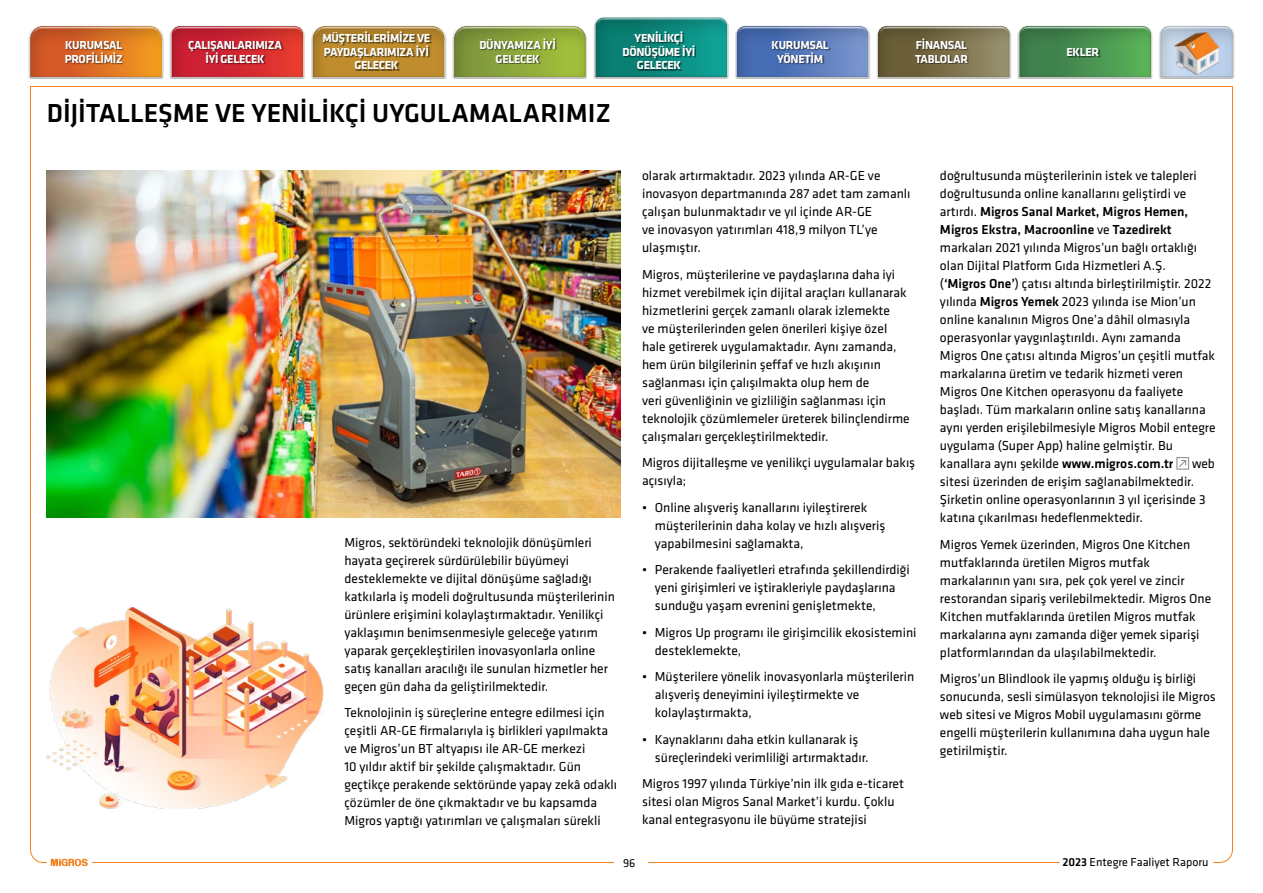
<style>
.page{position:relative;width:1263px;height:893px;background:#fff}
.page>*{position:absolute;margin:0;border:0;box-sizing:border-box;transform-origin:0 0}
.t1{font:500 27px "Klavika";color:#000}
.t2{font:13.5px/18px "Klavika";color:#000}
.t3{font:700 12px/13.5px "Klavika";letter-spacing:-.025em;color:#fff;text-align:center}
.t4{font:12px "Klavika";color:#000}
.s1{font-weight:500}
</style>
<div class="page">
<svg style="left:1176px;top:457px;width:13px;height:13px"></svg>
<img style="left:88px;top:607px;width:239px;height:202px">
<img style="left:88px;top:170px;width:533px;height:348px">
<hr style="left:92px;top:862px;width:968px;height:1px;background:#f58220">
<svg style="left:1213px;top:87px;width:20px;height:776px"></svg>
<hr style="left:30px;top:86px;width:1203px;height:1px;background:#f58220">
<div style="left:615px;top:855px;width:33px;height:16px;background:#fff"></div>
<div style="left:28px;top:25px;width:136px;height:54px;background:#000;opacity:.75"></div>
<div style="left:150px;top:7px;width:175px;height:79px;background:#000;opacity:.2"></div>
<div style="left:169px;top:24px;width:136px;height:11px;background:#fff"></div>
<div style="left:169px;top:25px;width:136px;height:54px;background:#000;opacity:.75"></div>
<div style="left:291px;top:7px;width:176px;height:79px;background:#000;opacity:.2"></div>
<div style="left:311px;top:24px;width:135px;height:14px;background:#fff"></div>
<div style="left:311px;top:25px;width:135px;height:54px;background:#000;opacity:.75"></div>
<div style="left:593px;top:17px;width:136px;height:62px;background:#000;opacity:.75"></div>
<div style="left:716px;top:7px;width:174px;height:79px;background:#000;opacity:.2"></div>
<div style="left:735px;top:24px;width:135px;height:11px;background:#fff"></div>
<div style="left:735px;top:25px;width:135px;height:54px;background:#000;opacity:.75"></div>
<div style="left:857px;top:7px;width:176px;height:79px;background:#000;opacity:.2"></div>
<div style="left:876px;top:24px;width:135px;height:11px;background:#fff"></div>
<div style="left:876px;top:25px;width:135px;height:54px;background:#000;opacity:.75"></div>
<div style="left:999px;top:7px;width:174px;height:79px;background:#000;opacity:.2"></div>
<div style="left:1017px;top:24px;width:136px;height:11px;background:#fff"></div>
<div style="left:1017px;top:25px;width:136px;height:54px;background:#000;opacity:.75"></div>
<div style="left:1140px;top:7px;width:115px;height:79px;background:#000;opacity:.2"></div>
<div style="left:1159px;top:24px;width:76px;height:11px;background:#fff"></div>
<div style="left:1159px;top:25px;width:76px;height:54px;background:#000;opacity:.75"></div>
<div style="left:432px;top:7px;width:176px;height:79px;background:#000;opacity:.2"></div>
<div style="left:452px;top:24px;width:136px;height:15px;background:#fff"></div>
<div style="left:452px;top:25px;width:136px;height:54px;background:#000;opacity:.75"></div>
<svg style="left:30px;top:86px;width:58px;height:780px"></svg>
<img style="left:1174px;top:33px;width:45px;height:41px">
<div style="left:65px;top:41px;width:59px;height:23px;background:#000;opacity:.6"></div>
<div style="left:1067px;top:49px;width:34px;height:9px;background:#000;opacity:.6"></div>
<div style="left:772px;top:41px;width:58px;height:23px;background:#000;opacity:.6"></div>
<div style="left:915px;top:38px;width:55px;height:26px;background:#000;opacity:.6"></div>
<div style="left:189px;top:41px;width:95px;height:23px;background:#000;opacity:.6"></div>
<div style="left:480px;top:38px;width:77px;height:26px;background:#000;opacity:.6"></div>
<div style="left:624px;top:31px;width:72px;height:40px;background:#000;opacity:.6"></div>
<div style="left:323px;top:31px;width:108px;height:40px;background:#000;opacity:.6"></div>
<p class="t3" style="left:188px;top:39px;width:95px">ÇALIŞANLARIMIZA<br>İYİ GELECEK</p>
<p class="t3" style="left:479px;top:39px;width:78px">DÜNYAMIZA İYİ<br>GELECEK</p>
<p class="t3" style="left:622px;top:32px;width:74px">YENİLİKÇİ<br>DÖNÜŞÜME İYİ<br>GELECEK</p>
<p class="t3" style="left:322px;top:32px;width:110px">MÜŞTERİLERİMİZE VE<br>PAYDAŞLARIMIZA İYİ<br>GELECEK</p>
<p class="t3" style="left:771px;top:39px;width:59px">KURUMSAL<br>YÖNETİM</p>
<p class="t3" style="left:915px;top:39px;width:54px;text-align:left">FİNANSAL<br>TABLOLAR</p>
<p class="t3" style="left:65px;top:39px;width:60px;text-align:left">KURUMSAL<br>PROFİLİMİZ</p>
<p class="t3" style="left:1066px;top:45px;width:34px">EKLER</p>
<h1 class="t1" style="left:47px;top:99px;width:566px">DİJİTALLEŞME VE YENİLİKÇİ UYGULAMALARIMIZ</h1>
<p class="t2" style="left:344px;top:534px;width:272px">Migros, sektöründeki teknolojik dönüşümleri hayata geçirerek sürdürülebilir büyümeyi desteklemekte ve dijital dönüşüme sağladığı katkılarla iş modeli doğrultusunda müşterilerinin ürünlere erişimini kolaylaştırmaktadır. Yenilikçi yaklaşımın benimsenmesiyle geleceğe yatırım yaparak gerçekleştirilen inovasyonlarla online satış kanalları aracılığı ile sunulan hizmetler her geçen gün daha da geliştirilmektedir.</p>
<p class="t2" style="left:344px;top:704px;width:274px">Teknolojinin iş süreçlerine entegre edilmesi için çeşitli AR-GE firmalarıyla iş birlikleri yapılmakta ve Migros’un BT altyapısı ile AR-GE merkezi<br>10 yıldır aktif bir şekilde çalışmaktadır. Gün geçtikçe perakende sektöründe yapay zekâ odaklı çözümler de öne çıkmaktadır ve bu kapsamda Migros yaptığı yatırımları ve çalışmaları sürekli</p>
<p class="t2" style="left:642px;top:167px;width:270px">olarak artırmaktadır. 2023 yılında AR-GE ve inovasyon departmanında 287 adet tam zamanlı çalışan bulunmaktadır ve yıl içinde AR-GE<br>ve inovasyon yatırımları 418,9 milyon TL’ye ulaşmıştır.</p>
<p class="t2" style="left:642px;top:265px;width:269px">Migros, müşterilerine ve paydaşlarına daha iyi hizmet verebilmek için dijital araçları kullanarak hizmetlerini gerçek zamanlı olarak izlemekte<br>ve müşterilerinden gelen önerileri kişiye özel hale getirerek uygulamaktadır. Aynı zamanda, hem ürün bilgilerinin şeffaf ve hızlı akışının sağlanması için çalışılmakta olup hem de<br>veri güvenliğinin ve gizliliğin sağlanması için teknolojik çözümlemeler üreterek bilinçlendirme çalışmaları gerçekleştirilmektedir.</p>
<p class="t2" style="left:642px;top:454px;width:275px">Migros dijitalleşme ve yenilikçi uygulamalar bakış açısıyla;</p>
<p class="t2" style="left:655px;top:498px;width:232px;text-indent:-13px">• Online alışveriş kanallarını iyileştirerek müşterilerinin daha kolay ve hızlı alışveriş yapabilmesini sağlamakta,</p>
<p class="t2" style="left:655px;top:561px;width:256px;text-indent:-13px">• Perakende faaliyetleri etrafında şekillendirdiği yeni girişimleri ve iştirakleriyle paydaşlarına sunduğu yaşam evrenini genişletmekte,</p>
<p class="t2" style="left:655px;top:623px;width:263px;text-indent:-13px">• Migros Up programı ile girişimcilik ekosistemini desteklemekte,</p>
<p class="t2" style="left:655px;top:668px;width:261px;text-indent:-13px">• Müşterilere yönelik inovasyonlarla müşterilerin alışveriş deneyimini iyileştirmekte ve kolaylaştırmakta,</p>
<p class="t2" style="left:655px;top:730px;width:215px;text-indent:-13px">• Kaynaklarını daha etkin kullanarak iş süreçlerindeki verimliliği artırmaktadır.</p>
<p class="t2" style="left:642px;top:775px;width:263px">Migros 1997 yılında Türkiye’nin ilk gıda e-ticaret sitesi olan Migros Sanal Market’i kurdu. Çoklu kanal entegrasyonu ile büyüme stratejisi</p>
<p class="t2" style="left:940px;top:167px;width:277px">doğrultusunda müşterilerinin istek ve talepleri doğrultusunda online kanallarını geliştirdi ve artırdı. <span class="s1">Migros Sanal Market, Migros Hemen, Migros Ekstra, Macroonline</span> ve <span class="s1">Tazedirekt </span>markaları 2021 yılında Migros’un bağlı ortaklığı olan Dijital Platform Gıda Hizmetleri A.Ş. (<span class="s1">‘Migros One’</span>) çatısı altında birleştirilmiştir. 2022 yılında <span class="s1">Migros Yemek</span> 2023 yılında ise Mion’un online kanalının Migros One’a dâhil olmasıyla operasyonlar yaygınlaştırıldı. Aynı zamanda Migros One çatısı altında Migros’un çeşitli mutfak markalarına üretim ve tedarik hizmeti veren Migros One Kitchen operasyonu da faaliyete başladı. Tüm markaların online satış kanallarına aynı yerden erişilebilmesiyle Migros Mobil entegre uygulama (Super App) haline gelmiştir. Bu kanallara aynı şekilde <span class="s1">www.migros.com.tr</span></p>
<p class="t2" style="left:940px;top:455px;width:276px;text-indent:252px">web sitesi üzerinden de erişim sağlanabilmektedir.<br>Şirketin online operasyonlarının 3 yıl içerisinde 3 katına çıkarılması hedeflenmektedir.</p>
<p class="t2" style="left:940px;top:535px;width:273px">Migros Yemek üzerinden, Migros One Kitchen mutfaklarında üretilen Migros mutfak markalarının yanı sıra, pek çok yerel ve zincir restorandan sipariş verilebilmektedir. Migros One Kitchen mutfaklarında üretilen Migros mutfak markalarına aynı zamanda diğer yemek siparişi platformlarından da ulaşılabilmektedir.</p>
<p class="t2" style="left:940px;top:670px;width:277px">Migros’un Blindlook ile yapmış olduğu iş birliği sonucunda, sesli simülasyon teknolojisi ile Migros web sitesi ve Migros Mobil uygulamasını görme engelli müşterilerin kullanımına daha uygun hale getirilmiştir.</p>
<p class="t4" style="left:623px;top:857px;width:14px">96</p>
<p class="t4" style="left:1062px;top:855px;width:148px"><span class="s1">2023</span> Entegre Faaliyet Raporu</p>
</div>
